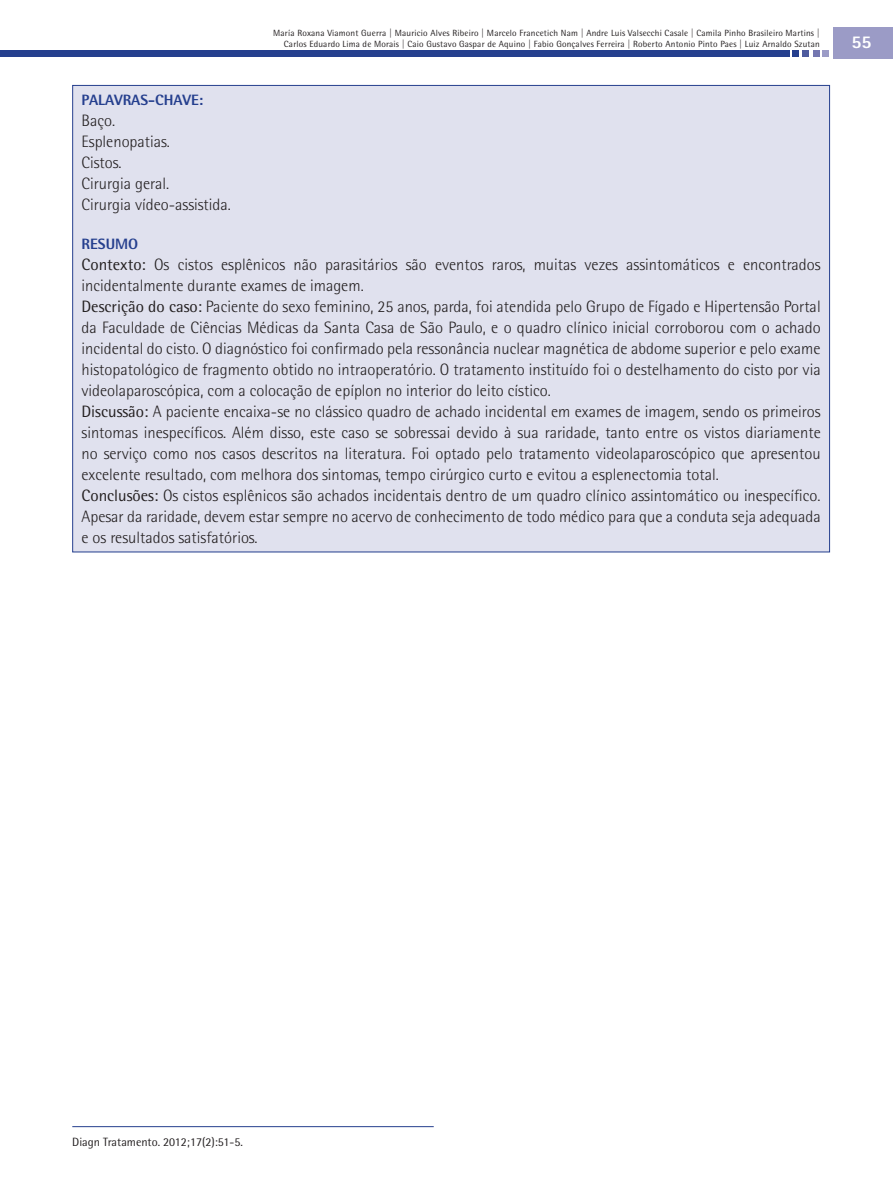
<style>
.page{position:relative;width:893px;height:1178px;background:#fff}
.page>*{position:absolute;margin:0;border:0;box-sizing:border-box;transform-origin:0 0}
.t1{font:800 18px "Rotis Sans Serif Std";color:#fff}
.z06_3_resumo_didatic{font:300 16.5px/21px "Rotis Semi Sans Std";color:#231f20;text-align:justify}
.z04_0_sub1{font:800 15px "Rotis Semi Sans Std";color:#253f8e}
.t2{font:12px "Rotis Semi Sans Std";color:#231f20}
.t3{font:9px/10.8px "Rotis Semi Sans Std";letter-spacing:.02em;color:#231f20;text-align:right}
.s1{font-weight:400}
</style>
<div class="page">
<hr style="left:72px;top:1126px;width:362px;height:1px;background:#253f8e">
<div style="left:0;top:51px;width:789px;height:6px;background:#253f8e"></div>
<div style="left:792px;top:51px;width:7px;height:6px;background:#253f8e"></div>
<div style="left:802px;top:51px;width:7px;height:6px;background:#4d5a9e"></div>
<div style="left:813px;top:51px;width:7px;height:6px;background:#7477b0"></div>
<div style="left:822px;top:51px;width:7px;height:6px;background:#9b9bc6"></div>
<div style="left:833px;top:27px;width:60px;height:31px;background:#9b9bc6"></div>
<div style="left:73px;top:85px;width:757px;height:467px;background:#e0e1ee"></div>
<p class="t3" style="left:273px;top:28px;width:548px">María Roxana Viamont Guerra | Mauricio Alves Ribeiro | Marcelo Francetich Nam | Andre Luis Valsecchi Casale | Camila Pinho Brasileiro Martins |<br>Carlos Eduardo Lima de Morais | Caio Gustavo Gaspar de Aquino | Fabio Gonçalves Ferreira | Roberto Antonio Pinto Paes | Luiz Arnaldo Szutan</p>
<p class="t1" style="left:851px;top:31px;width:22px">55</p>
<p class="z04_0_sub1" style="left:82px;top:90px;width:123px">PALAVRAS-CHAVE:</p>
<p class="z06_3_resumo_didatic" style="left:82px;top:110px;width:35px">Baço.</p>
<p class="z06_3_resumo_didatic" style="left:82px;top:131px;width:90px">Esplenopatias.</p>
<p class="z06_3_resumo_didatic" style="left:82px;top:152px;width:41px">Cistos.</p>
<p class="z06_3_resumo_didatic" style="left:82px;top:173px;width:89px">Cirurgia geral.</p>
<p class="z06_3_resumo_didatic" style="left:82px;top:194px;width:151px">Cirurgia vídeo-assistida.</p>
<p class="z04_0_sub1" style="left:82px;top:234px;width:58px">RESUMO</p>
<p class="z06_3_resumo_didatic" style="left:82px;top:254px;width:741px"><span class="s1">Contexto:</span> Os cistos esplênicos não parasitários são eventos raros, muitas vezes assintomáticos e encontrados incidentalmente durante exames de imagem.</p>
<p class="z06_3_resumo_didatic" style="left:82px;top:296px;width:741px"><span class="s1">Descrição do caso:</span> Paciente do sexo feminino, 25 anos, parda, foi atendida pelo Grupo de Fígado e Hipertensão Portal da Faculdade de Ciências Médicas da Santa Casa de São Paulo, e o quadro clínico inicial corroborou com o achado incidental do cisto. O diagnóstico foi confirmado pela ressonância nuclear magnética de abdome superior e pelo exame histopatológico de fragmento obtido no intraoperatório. O tratamento instituído foi o destelhamento do cisto por via videolaparoscópica, com a colocação de epíplon no interior do leito cístico.</p>
<p class="z06_3_resumo_didatic" style="left:82px;top:401px;width:741px"><span class="s1">Discussão:</span> A paciente encaixa-se no clássico quadro de achado incidental em exames de imagem, sendo os primeiros sintomas inespecíficos. Além disso, este caso se sobressai devido à sua raridade, tanto entre os vistos diariamente no serviço como nos casos descritos na literatura. Foi optado pelo tratamento videolaparoscópico que apresentou excelente resultado, com melhora dos sintomas, tempo cirúrgico curto e evitou a esplenectomia total.</p>
<p class="z06_3_resumo_didatic" style="left:82px;top:485px;width:741px"><span class="s1">Conclusões:</span> Os cistos esplênicos são achados incidentais dentro de um quadro clínico assintomático ou inespecífico.<br>Apesar da raridade, devem estar sempre no acervo de conhecimento de todo médico para que a conduta seja adequada e os resultados satisfatórios.</p>
<p class="t2" style="left:72px;top:1135px;width:172px">Diagn Tratamento. 2012;17(2):51-5.</p>
</div>
